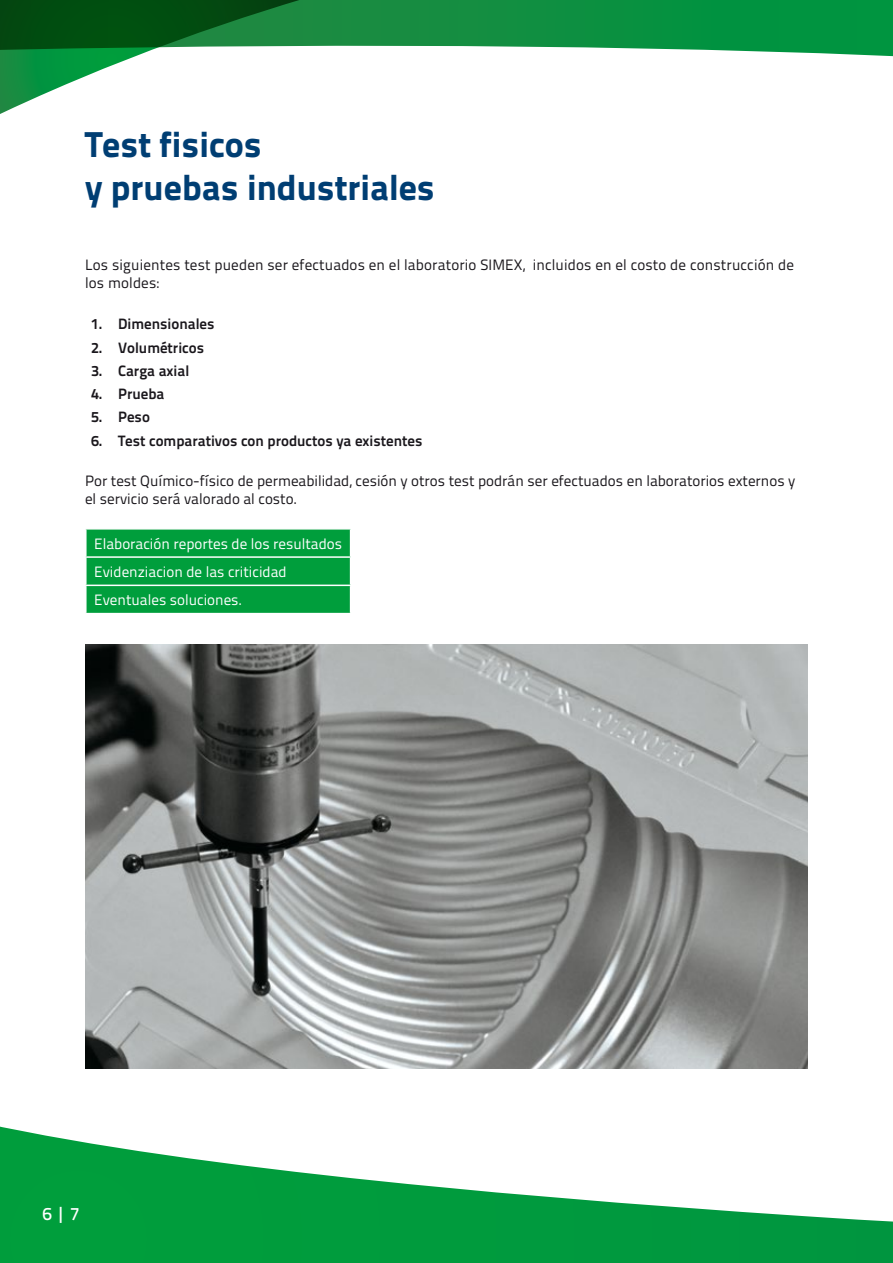
<style>
.page{position:relative;width:893px;height:1263px;background:#fff}
.page>*{position:absolute;margin:0;border:0;box-sizing:border-box;transform-origin:0 0}
.t1{font:36px/43.2px "Titillium Text 25 L 999 wt";color:#003e73}
.t2{font:18px "Titillium Text 25 L 600 wt";color:#fff}
.t3{font:15px/18px "Titillium Text 25 L 400 wt";color:#1a171c}
.t4{font:15px "Titillium Text 25 L 800 wt";color:#1a171c}
.t5{font:15px/28.2px "Titillium Text 25 L 400 wt";color:#fff}
</style>
<div class="page">
<svg style="left:0;top:0;width:893px;height:114px"></svg>
<svg style="left:0;top:1068px;width:893px;height:195px"></svg>
<svg style="left:86px;top:529px;width:265px;height:84px;background:#0da346"></svg>
<img style="left:85px;top:645px;width:723px;height:423px">
<h1 class="t1" style="left:85px;top:120px;width:351px">Test fisicos<br>y pruebas industriales</h1>
<p class="t3" style="left:85px;top:255px;width:710px">Los siguientes test pueden ser efectuados en el laboratorio SIMEX, incluidos en el costo de construcción de los moldes:</p>
<p class="t4" style="left:91px;top:312px;width:125px">1. Dimensionales</p>
<p class="t4" style="left:91px;top:336px;width:115px">2. Volumétricos</p>
<p class="t4" style="left:91px;top:359px;width:100px">3. Carga axial</p>
<p class="t4" style="left:91px;top:382px;width:75px">4. Prueba</p>
<p class="t4" style="left:91px;top:405px;width:60px">5. Peso</p>
<p class="t4" style="left:91px;top:429px;width:333px">6. Test comparativos con productos ya existentes</p>
<p class="t3" style="left:85px;top:471px;width:712px">Por test Químico-físico de permeabilidad, cesión y otros test podrán ser efectuados en laboratorios externos y el servicio será valorado al costo.</p>
<p class="t5" style="left:94px;top:528px;width:249px">Elaboración reportes de los resultados<br>Evidenziacion de las criticidad<br>Eventuales soluciones.</p>
<p class="t2" style="left:43px;top:1200px;width:39px">6 | 7</p>
</div>
